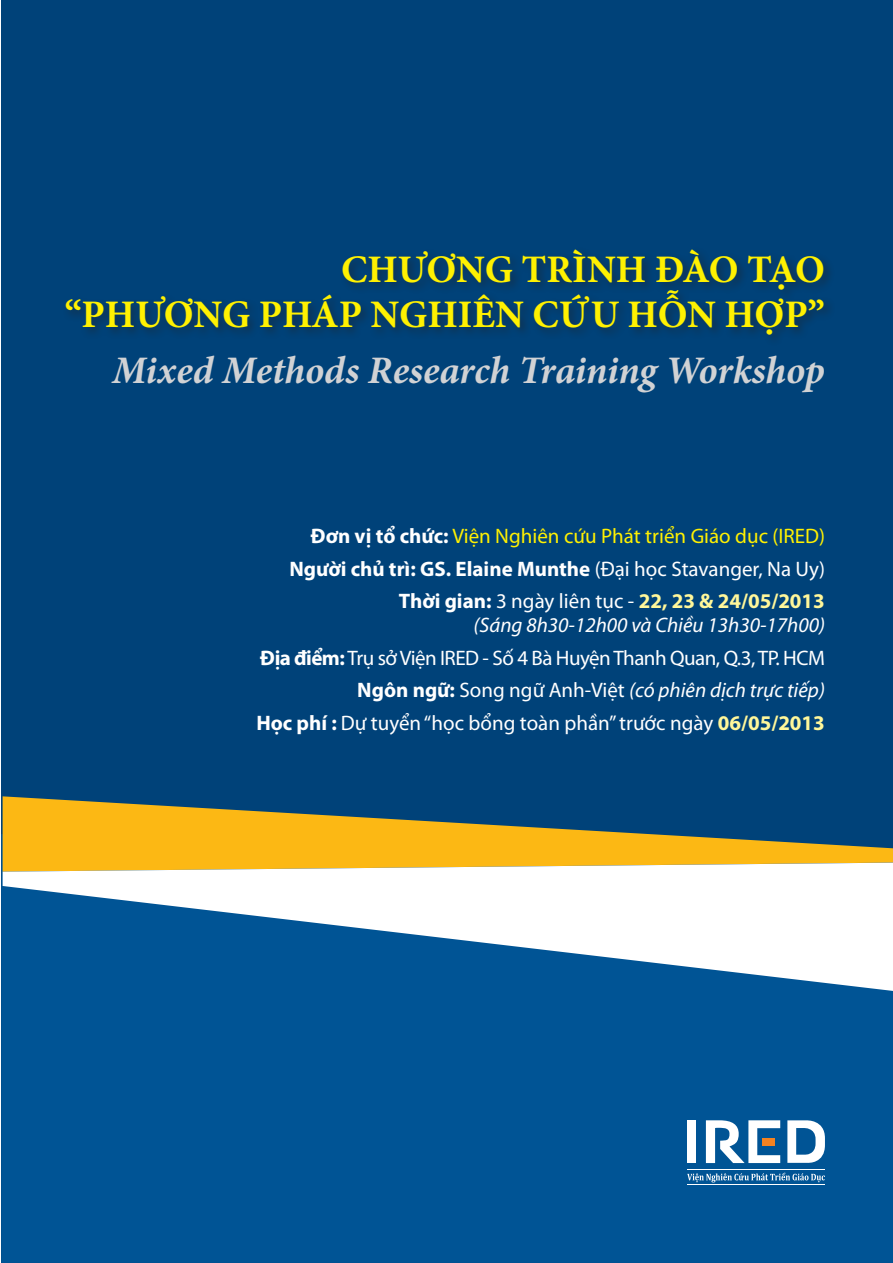
<style>
.page{position:relative;width:893px;height:1263px;background:#fff}
.page>*{position:absolute;margin:0;border:0;box-sizing:border-box;transform-origin:0 0}
.t1{font:700 39px "Minion Pro";color:#fff101}
.t2{font:italic 700 39px "Minion Pro";letter-spacing:-.005em;color:#d1d2d4}
.t3{font:italic 21px "Myriad Pro";color:#fff}
.t4{font:21px "Myriad Pro";letter-spacing:-.02em;color:#fff}
.t5{font:21px "Myriad Pro";color:#fff}
.t6{font:700 21px "Myriad Pro";color:#fff}
.t7{font:21px "Myriad Pro";color:#fff101}
.t8{font:700 21px "Myriad Pro";color:#fff79a}
.s1{font-weight:700;color:#fff}
.s2{font-weight:400}
.s3{color:#fff}
.s4{font-weight:400;color:#fff}
.s5{font-weight:700}
.s6{font-weight:700;font-style:normal}
.s7{font-style:normal}
.s8{font-weight:700;color:#fff79a}
</style>
<div class="page">
<div style="left:1px;top:0;width:892px;height:1263px;background:#004279"></div>
<div style="left:1px;top:834px;width:892px;height:429px;background:#005495"></div>
<svg style="left:3px;top:796px;width:890px;height:67px;fill:#fcb814"></svg>
<svg style="left:3px;top:863px;width:890px;height:128px;background:#95b6cb"></svg>
<div style="left:62px;top:245px;width:831px;height:138px;background:#231f20;opacity:.5"></div>
<svg style="left:787px;top:1119px;width:38px;height:45px;background:#96b8d3"></svg>
<div style="left:687px;top:1120px;width:9px;height:43px;background:#fff"></div>
<svg style="left:706px;top:1120px;width:74px;height:43px;background:#89afcd"></svg>
<div style="left:762px;top:1138px;width:13px;height:7px;background:#f58220"></div>
<svg style="left:687px;top:1173px;width:138px;height:9px"></svg>
<hr style="left:687px;top:1169px;width:138px;height:1px;background:#fff">
<hr style="left:687px;top:1184px;width:138px;height:1px;background:#fff">
<p class="t1" style="left:341px;top:242px;width:485px">CHƯƠNG TRÌNH ĐÀO TẠO</p>
<p class="t1" style="left:65px;top:287px;width:762px">“PHƯƠNG PHÁP NGHIÊN CỨU HỖN HỢP”</p>
<p class="t2" style="left:112px;top:342px;width:714px">Mixed Methods Research Training Workshop</p>
<p class="t7" style="left:311px;top:523px;width:515px"><span class="s1">Đơn vị tổ chức:</span> Viện Nghiên cứu Phát triển Giáo dục (IRED)</p>
<p class="t6" style="left:289px;top:555px;width:537px">Người chủ trì: GS. Elaine Munthe <span class="s2">(Đại học Stavanger, Na Uy)</span></p>
<p class="t8" style="left:399px;top:587px;width:428px"><span class="s3">Thời gian:</span> <span class="s4">3 ngày liên tục -</span> 22, 23 &amp; 24/05/2013</p>
<p class="t3" style="left:473px;top:612px;width:353px">(Sáng 8h30-12h00 và Chiều 13h30-17h00)</p>
<p class="t4" style="left:260px;top:645px;width:566px"><span class="s5">Địa điểm:</span> Trụ sở Viện IRED - Số 4 Bà Huyện Thanh Quan, Q.3, TP. HCM</p>
<p class="t3" style="left:357px;top:677px;width:469px"><span class="s6">Ngôn ngữ:</span> <span class="s7">Song ngữ Anh-Việt</span> (có phiên dịch trực tiếp)</p>
<p class="t5" style="left:256px;top:710px;width:570px"><span class="s5">Học phí :</span> Dự tuyển “học bổng toàn phần” trước ngày <span class="s8">06/05/2013</span></p>
</div>
